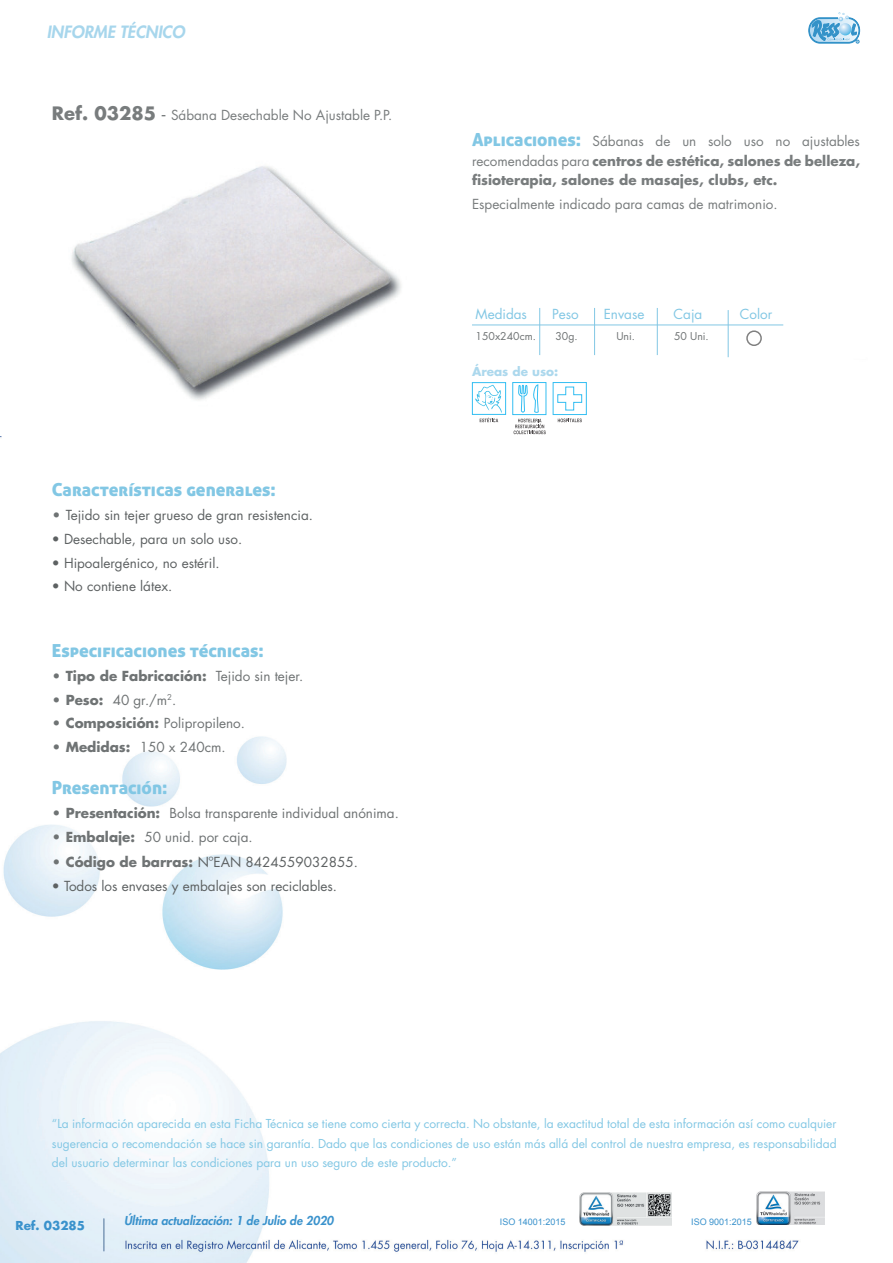
<style>
.page{position:relative;width:893px;height:1263px;background:#fff}
.page>*{position:absolute;margin:0;border:0;box-sizing:border-box;transform-origin:0 0}
.t1{font:18px "Aller Display";color:#82c7e4}
.t2{font:italic 800 16.5px "Futura Std";color:#a7d6ec}
.t3{font:13.5px "Futura Std";color:#5d6162}
.t4{font:13.5px "Futura Std";color:#6f7374}
.t5{font:700 13.5px/19.5px "Futura Std";color:#787c7d;text-align:justify}
.t6{font:13.5px "Futura Std";color:#787c7d}
.t7{font:700 13.5px "Futura Std";color:#6f7374}
.t8{font:13.5px "Futura Std";color:#82c7e4}
.t9{font:12px/19.5px "Futura Std";color:#82c7e4;text-align:justify}
.t10{font:italic 800 12px "Futura Std";color:#3a92cc}
.t11{font:700 12px "Futura Std";color:#acd8ed}
.t12{font:700 12px "Futura Std";color:#3a92cc}
.t13{font:10.5px "Futura Std";color:#6f7374}
.t14{font:9px "Arial";color:#3a92cc}
.s1{font-weight:700;font-size:18px}
.s2{font-size:18px}
.s3{font-weight:700;color:#6f7374}
.s4{font-weight:400}
.s5{font-weight:700}
.s6{font-family:"Aller Display";font-weight:400;font-size:18px;color:#82c7e4}
</style>
<div class="page">
<img style="left:0;top:308px;width:825px;height:955px">
<hr style="left:104px;top:1219px;width:1px;height:32px;background:#4b6f97">
<img style="left:757px;top:1191px;width:68px;height:33px">
<img style="left:579px;top:1192px;width:93px;height:33px">
<svg style="left:808px;top:12px;width:52px;height:32px"></svg>
<hr style="left:539px;top:308px;width:1px;height:47px;background:#82c7e4">
<hr style="left:472px;top:325px;width:311px;height:1px;background:#82c7e4">
<hr style="left:594px;top:308px;width:1px;height:47px;background:#82c7e4">
<hr style="left:657px;top:308px;width:1px;height:47px;background:#82c7e4">
<div style="left:746px;top:330px;width:16px;height:16px;border:2px solid #000;border-radius:50%"></div>
<svg style="left:514px;top:419px;width:32px;height:15px"></svg>
<div style="left:512px;top:382px;width:34px;height:33px;background:#fff"></div>
<svg style="left:518px;top:384px;width:21px;height:29px"></svg>
<img style="left:54px;top:166px;width:359px;height:249px">
<hr style="left:728px;top:310px;width:1px;height:47px;background:#82c7e4">
<div style="left:472px;top:382px;width:34px;height:33px;background:linear-gradient(to right,#fff,#fdfeff)"></div>
<svg style="left:475px;top:385px;width:27px;height:37px"></svg>
<svg style="left:558px;top:418px;width:24px;height:4px"></svg>
<div style="left:553px;top:382px;width:34px;height:33px;background:#fff"></div>
<svg style="left:557px;top:386px;width:25px;height:25px"></svg>
<h2 class="t2" style="left:47px;top:22px;width:140px">INFORME TÉCNICO</h2>
<p class="t6" style="left:52px;top:106px;width:342px"><span class="s1">Ref. 03285</span> <span class="s2">-</span> Sábana Desechable No Ajustable P.P.</p>
<h1 class="t1" style="left:52px;top:478px;width:225px">Características generales:</h1>
<p class="t3" style="left:52px;top:506px;width:263px"><span class="s3">•</span> Tejido sin tejer grueso de gran resistencia.</p>
<p class="t3" style="left:52px;top:530px;width:192px">• Desechable, para un solo uso.</p>
<p class="t3" style="left:52px;top:554px;width:169px">• Hipoalergénico, no estéril.</p>
<p class="t3" style="left:52px;top:578px;width:122px">• No contiene látex.</p>
<h1 class="t1" style="left:52px;top:639px;width:213px">Especificaciones técnicas:</h1>
<p class="t7" style="left:52px;top:667px;width:253px">• Tipo de Fabricación: <span class="s4">Tejido sin tejer.</span></p>
<p class="t4" style="left:52px;top:691px;width:126px"><span class="s5">• Peso:</span> 40 gr./m<sup>2</sup>.</p>
<p class="t4" style="left:52px;top:715px;width:195px"><span class="s5">• Composición:</span> Polipropileno.</p>
<p class="t4" style="left:52px;top:738px;width:175px"><span class="s5">• Medidas:</span> 150 x 240cm.</p>
<h1 class="t1" style="left:52px;top:776px;width:117px">Presentación:</h1>
<p class="t4" style="left:52px;top:804px;width:349px"><span class="s5">• Presentación:</span> Bolsa transparente individual anónima.</p>
<p class="t4" style="left:52px;top:828px;width:202px"><span class="s5">• Embalaje:</span> 50 unid. por caja.</p>
<p class="t3" style="left:52px;top:853px;width:307px"><span class="s3">• Código de barras:</span> NºEAN 8424559032855.</p>
<p class="t3" style="left:52px;top:877px;width:287px">• Todos los envases y embalajes son reciclables.</p>
<p class="t5" style="left:472px;top:131px;width:390px"><span class="s6">Aplicaciones:</span> <span class="s4">Sábanas de un solo uso no ajustables recomendadas para</span> centros de estética, salones de belleza, fisioterapia, salones de masajes, clubs, etc.</p>
<p class="t6" style="left:472px;top:195px;width:307px">Especialmente indicado para camas de matrimonio.</p>
<p class="t8" style="left:476px;top:305px;width:53px">Medidas</p>
<p class="t8" style="left:552px;top:305px;width:28px">Peso</p>
<p class="t8" style="left:604px;top:305px;width:42px">Envase</p>
<p class="t8" style="left:674px;top:305px;width:30px">Caja</p>
<p class="t8" style="left:740px;top:305px;width:34px">Color</p>
<p class="t13" style="left:476px;top:329px;width:62px">150x240cm.</p>
<p class="t13" style="left:555px;top:329px;width:24px">30g.</p>
<p class="t13" style="left:616px;top:329px;width:20px">Uni.</p>
<p class="t13" style="left:674px;top:329px;width:36px">50 Uni.</p>
<p class="t11" style="left:472px;top:364px;width:88px">Áreas de uso:</p>
<p class="t9" style="left:52px;top:1114px;width:786px">“La información aparecida en esta Ficha Técnica se tiene como cierta y correcta. No obstante, la exactitud total de esta información así como cualquier sugerencia o recomendación se hace sin garantía. Dado que las condiciones de uso están más allá del control de nuestra empresa, es responsabilidad del usuario determinar las condiciones para un uso seguro de este producto.”</p>
<p class="t12" style="left:16px;top:1218px;width:71px">Ref. 03285</p>
<p class="t10" style="left:124px;top:1213px;width:211px">Última actualización: 1 de Julio de 2020</p>
<p class="t14" style="left:500px;top:1215px;width:67px">ISO 14001:2015</p>
<p class="t14" style="left:691px;top:1215px;width:62px">ISO 9001:2015</p>
</div>
